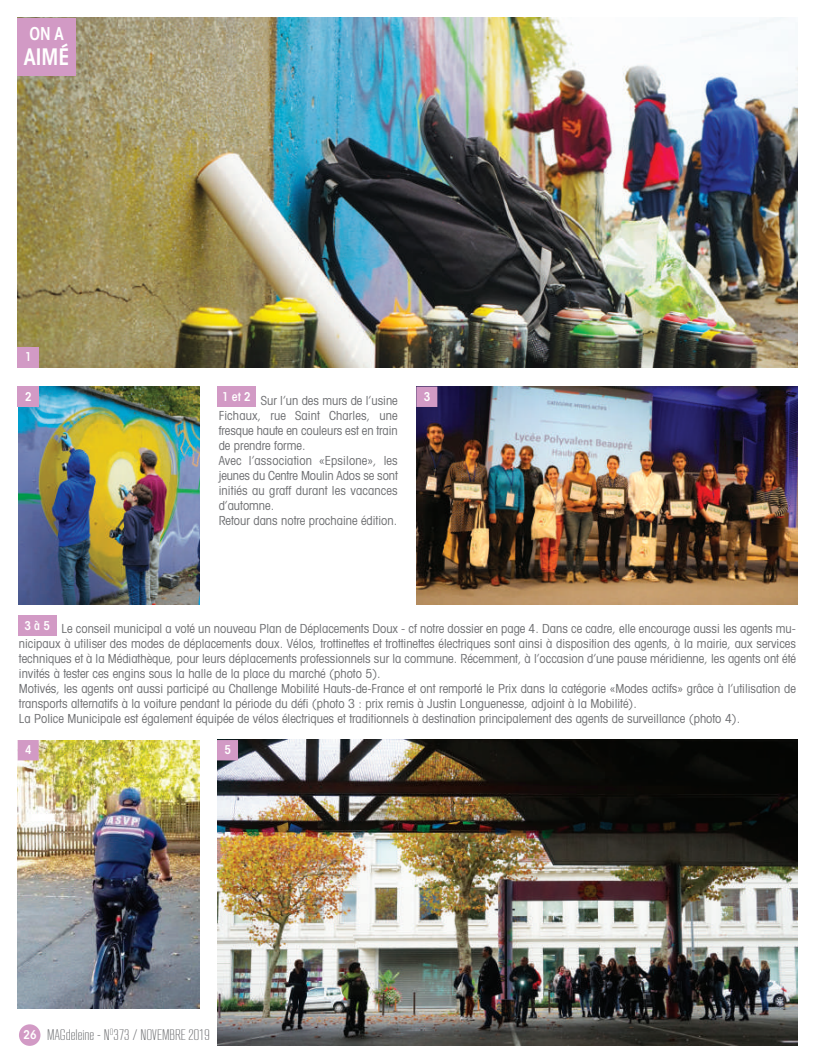
<style>
.page{position:relative;width:815px;height:1063px;background:#fff}
.page>*{position:absolute;margin:0;border:0;box-sizing:border-box;transform-origin:0 0}
.t1{font:600 condensed 22.5px "ITC Avant Garde Std";color:#fff}
.t2{font:600 condensed 17.5px "ITC Avant Garde Std";color:#fff}
.t3{font:300 15.12px "RB No 2";color:#6c6d70}
.t4{font:condensed 12.5px/15px "Avant Garde LT";color:#6c6d70}
.t5{font:600 condensed 12px "ITC Avant Garde Std";letter-spacing:.265em;color:#fff}
</style>
<div class="page">
<div style="left:19px;top:1024px;width:21px;height:22px;background:#d29ac5;border-radius:50%"></div>
<img style="left:18px;top:740px;width:181px;height:268px">
<img style="left:217px;top:740px;width:580px;height:305px">
<div style="left:217px;top:740px;width:21px;height:20px;background:#d29ac5"></div>
<div style="left:18px;top:740px;width:21px;height:20px;background:#d29ac5"></div>
<div style="left:18px;top:615px;width:39px;height:21px;background:#d29ac5"></div>
<img style="left:18px;top:18px;width:779px;height:350px">
<img style="left:18px;top:387px;width:181px;height:217px">
<div style="left:18px;top:18px;width:58px;height:58px;background:#d29ac5"></div>
<div style="left:18px;top:347px;width:21px;height:21px;background:#d29ac5"></div>
<div style="left:18px;top:387px;width:21px;height:20px;background:#d29ac5"></div>
<div style="left:217px;top:387px;width:39px;height:20px;background:#d29ac5"></div>
<img style="left:416px;top:387px;width:381px;height:217px">
<div style="left:416px;top:387px;width:21px;height:20px;background:#d29ac5"></div>
<h2 class="t2" style="left:30px;top:27px;width:36px">ONA</h2>
<h1 class="t1" style="left:24px;top:48px;width:47px">AiMÉ</h1>
<p class="t5" style="left:25px;top:352px;width:8px">1</p>
<p class="t5" style="left:25px;top:392px;width:8px">2</p>
<p class="t5" style="left:222px;top:392px;width:30px">1et2</p>
<p class="t5" style="left:424px;top:392px;width:8px">3</p>
<p class="t4" style="left:219px;top:394px;width:181px;text-indent:42px">Sur l’un des murs de l’usine<br>Fichaux, rue Saint Charles, une fresque haute en couleurs est en train de prendre forme.<br>Avec l’association «Epsilone», les jeunes du Centre Moulin Ados se sont initiés au graff durant les vacances d’automne.<br>Retour dans notre prochaine édition.</p>
<p class="t5" style="left:25px;top:621px;width:27px">3à5</p>
<p class="t4" style="left:19px;top:622px;width:779px;text-indent:43px">Le conseil municipal a voté un nouveau Plan de Déplacements Doux - cf notre dossier en page 4. Dans ce cadre, elle encourage aussi les agents mu&shy;nicipaux à utiliser des modes de déplacements doux. Vélos, trottinettes et trottinettes électriques sont ainsi à disposition des agents, à la mairie, aux services techniques et à la Médiathèque, pour leurs déplacements professionnels sur la commune. Récemment, à l’occasion d’une pause méridienne, les agents ont été invités à tester ces engins sous la halle de la place du marché (photo 5).<br>Motivés, les agents ont aussi participé au Challenge Mobilité Hauts-de-France et ont remporté le Prix dans la catégorie «Modes actifs» grâce à l’utilisation de transports alternatifs à la voiture pendant la période du défi (photo 3 : prix remis à Justin Longuenesse, adjoint à la Mobilité).<br>La Police Municipale est également équipée de vélos électriques et traditionnels à destination principalement des agents de surveillance (photo 4).</p>
<p class="t5" style="left:25px;top:745px;width:8px">4</p>
<p class="t5" style="left:224px;top:745px;width:8px">5</p>
<p class="t5" style="left:24px;top:1031px;width:14px">26</p>
<p class="t3" style="left:47px;top:1029px;width:164px">MAGdeleine - N<sup>O</sup>373 / NOVEMBRE 2019</p>
</div>
